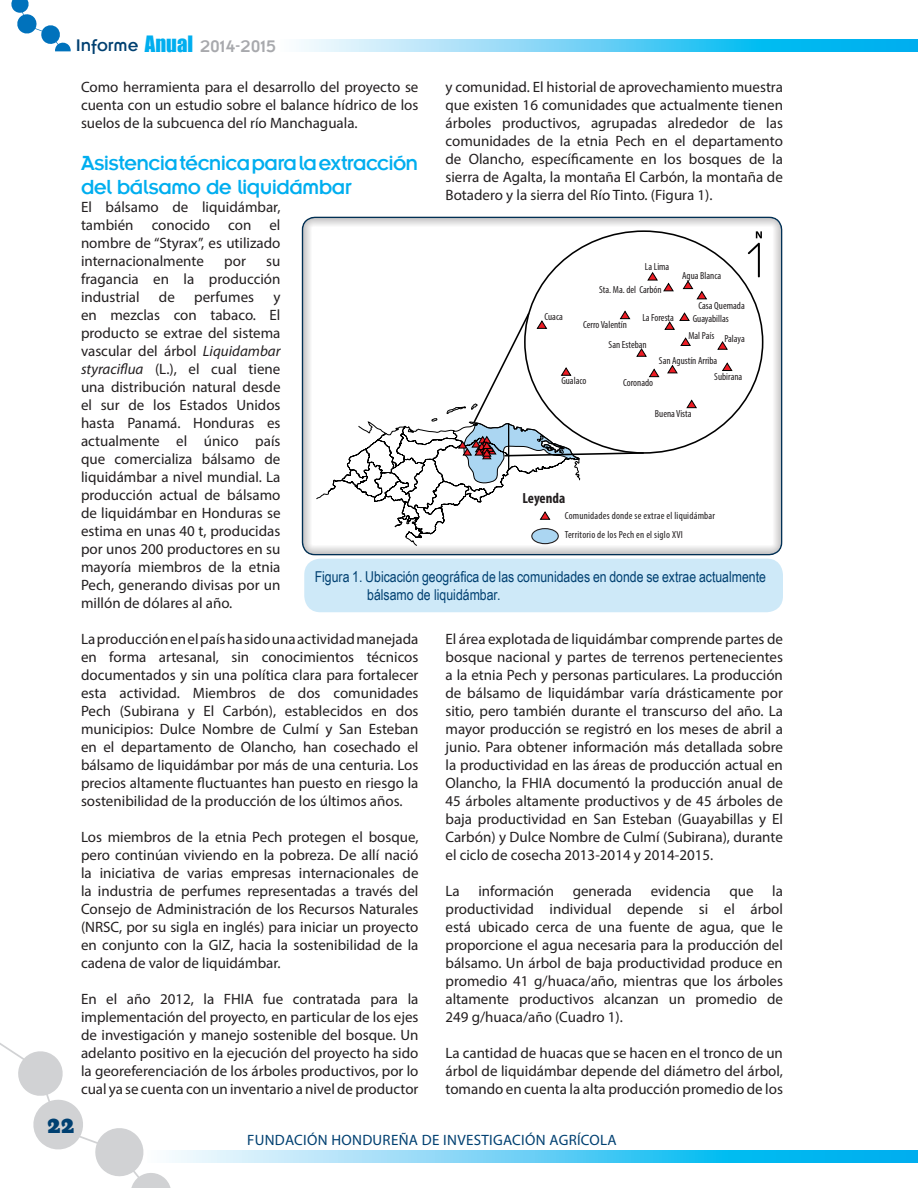
<style>
.page{position:relative;width:918px;height:1188px;background:#fff}
.page>*{position:absolute;margin:0;border:0;box-sizing:border-box;transform-origin:0 0}
.cuerpo{font:21px/24px "Emblem";letter-spacing:-.03em;color:#00aeef}
.t1{font:21px "Bevan";color:#004071}
.t2{font:17.25px "Emblem";color:#a8a9ad}
.cuerpo-2{font:15px/18px "Myriad Pro";color:#231f20;text-align:justify}
.Pie_de_Fotos{font:15px/18px "Arial Narrow";color:#004071}
.t3{font:15px "Myriad Pro";letter-spacing:.02em;color:#004071}
.Bullet_Circulo_Verde{font:700 condensed 14.7px "Myriad Pro";letter-spacing:-.005em;color:#231f20}
.Bullet_Circulo_Verde-2{font:condensed 10.35px "Myriad Pro";color:#231f20}
.Bullet_Circulo_Verde-3{font:condensed 10.35px "Myriad Pro";letter-spacing:.02em;color:#231f20}
.s1{color:#004071}
.s2{font-family:"Impact";font-size:20.7px;color:#00aeef}
.s3{font-style:italic}
</style>
<div class="page">
<svg style="left:183px;top:1151px;width:734px;height:11px;background:#61cff5"></svg>
<svg style="left:0;top:1043px;width:183px;height:145px"></svg>
<svg style="left:299px;top:40px;width:618px;height:11px;background:#64cff5"></svg>
<svg style="left:11px;top:0;width:60px;height:51px"></svg>
<div style="left:300px;top:214px;width:483px;height:342px;background:#231f20;opacity:.5"></div>
<div style="left:304px;top:559px;width:479px;height:53px;background:#cee9f8;border-radius:16px"></div>
<svg style="left:748px;top:231px;width:14px;height:46px"></svg>
<svg style="left:722px;top:362px;width:11px;height:10px"></svg>
<svg style="left:717px;top:341px;width:11px;height:9px"></svg>
<svg style="left:682px;top:280px;width:26px;height:20px"></svg>
<svg style="left:647px;top:271px;width:27px;height:21px"></svg>
<svg style="left:315px;top:310px;width:383px;height:237px"></svg>
<div style="left:532px;top:529px;width:26px;height:15px;background:#abd6f2;border-radius:50%"></div>
<div style="left:531px;top:528px;width:28px;height:16px;border:1px solid #231f20;border-radius:50%"></div>
<p class="t2" style="left:76px;top:37px;width:202px"><span class="s1">Informe</span> <span class="s2">Anual</span> 2014-2015</p>
<p class="cuerpo-2" style="left:81px;top:78px;width:339px">Como herramienta para el desarrollo del proyecto se cuenta con un estudio sobre el balance hídrico de los suelos de la subcuenca del río Manchaguala.</p>
<p class="cuerpo" style="left:81px;top:151px;width:339px">Asistencia técnica para la extracción del bálsamo de liquidámbar</p>
<p class="cuerpo-2" style="left:81px;top:198px;width:201px">El bálsamo de liquidámbar, también conocido con el nombre de “Styrax”, es utilizado internacionalmente</p>
<p class="cuerpo-2" style="left:446px;top:78px;width:339px">y comunidad. El historial de aprovechamiento muestra que existen 16 comunidades que actualmente tienen árboles productivos, agrupadas alrededor de las comunidades de la etnia Pech en el departamento de Olancho, específicamente en los bosques de la sierra de Agalta, la montaña El Carbón, la montaña de Botadero y la sierra del Río Tinto. (Figura 1).</p>
<p class="cuerpo-2" style="left:81px;top:252px;width:201px;text-indent:185px">su fragancia en la producción industrial</p>
<p class="cuerpo-2" style="left:224px;top:252px;width:23px">por</p>
<p class="Bullet_Circulo_Verde-2" style="left:645px;top:261px;width:26px">La Lima</p>
<p class="Bullet_Circulo_Verde-2" style="left:682px;top:269px;width:41px">Agua Blanca</p>
<p class="Bullet_Circulo_Verde-2" style="left:699px;top:299px;width:48px">Casa Quemada</p>
<p class="Bullet_Circulo_Verde-2" style="left:599px;top:283px;width:64px">Sta. Ma. del Carbón</p>
<p class="cuerpo-2" style="left:159px;top:288px;width:17px">de</p>
<p class="cuerpo-2" style="left:194px;top:288px;width:62px">perfumes</p>
<p class="cuerpo-2" style="left:81px;top:288px;width:201px;text-indent:192px">y en mezclas con tabaco. El producto se extrae del sistema vascular del árbol <span class="s3">Liquidambar styraciflua</span> (L.), el cual tiene una distribución natural desde el sur de los Estados Unidos hasta Panamá. Honduras es actualmente el único país que comercializa bálsamo de liquidámbar a nivel mundial. La producción actual de bálsamo de liquidámbar en Honduras se estima en unas 40 t, producidas por unos 200 productores en su mayoría miembros de la etnia Pech, generando divisas por un millón de dólares al año.</p>
<p class="cuerpo-2" style="left:81px;top:630px;width:339px">La producción en el país ha sido una actividad manejada en forma artesanal, sin conocimientos técnicos documentados y sin una política clara para fortalecer esta actividad. Miembros de dos comunidades Pech (Subirana y El Carbón), establecidos en dos municipios: Dulce Nombre de Culmí y San Esteban en el departamento de Olancho, han cosechado el bálsamo de liquidámbar por más de una centuria. Los precios altamente fluctuantes han puesto en riesgo la sostenibilidad de la producción de los últimos años.</p>
<p class="cuerpo-2" style="left:81px;top:828px;width:339px">Los miembros de la etnia Pech protegen el bosque, pero continúan viviendo en la pobreza. De allí nació la iniciativa de varias empresas internacionales de la industria de perfumes representadas a través del Consejo de Administración de los Recursos Naturales (NRSC, por su sigla en inglés) para iniciar un proyecto en conjunto con la GIZ, hacia la sostenibilidad de la cadena de valor de liquidámbar.</p>
<p class="cuerpo-2" style="left:81px;top:990px;width:339px">En el año 2012, la FHIA fue contratada para la implementación del proyecto, en particular de los ejes de investigación y manejo sostenible del bosque. Un adelanto positivo en la ejecución del proyecto ha sido la georeferenciación de los árboles productivos, por lo cual ya se cuenta con un inventario a nivel de productor</p>
<p class="Bullet_Circulo_Verde-2" style="left:545px;top:311px;width:20px">Cuaca</p>
<p class="Bullet_Circulo_Verde-2" style="left:642px;top:311px;width:33px">La Foresta</p>
<p class="Bullet_Circulo_Verde-2" style="left:693px;top:313px;width:38px">Guayabillas</p>
<p class="Bullet_Circulo_Verde-2" style="left:609px;top:338px;width:40px">San Esteban</p>
<p class="Bullet_Circulo_Verde-2" style="left:583px;top:318px;width:45px">Cerro Valentín</p>
<p class="Bullet_Circulo_Verde-2" style="left:688px;top:329px;width:27px">Mal País</p>
<p class="Bullet_Circulo_Verde-2" style="left:724px;top:332px;width:22px">Palaya</p>
<p class="Bullet_Circulo_Verde-2" style="left:659px;top:354px;width:60px">San Agustín Arriba</p>
<p class="Bullet_Circulo_Verde-2" style="left:714px;top:371px;width:30px">Subirana</p>
<p class="Bullet_Circulo_Verde-2" style="left:561px;top:375px;width:27px">Gualaco</p>
<p class="Bullet_Circulo_Verde-2" style="left:623px;top:376px;width:31px">Coronado</p>
<p class="Bullet_Circulo_Verde-2" style="left:655px;top:407px;width:38px">Buena Vista</p>
<p class="Bullet_Circulo_Verde" style="left:522px;top:489px;width:44px">Leyenda</p>
<p class="Bullet_Circulo_Verde-3" style="left:565px;top:509px;width:152px">Comunidades donde se extrae el liquidámbar</p>
<p class="Bullet_Circulo_Verde-3" style="left:565px;top:529px;width:120px">Territorio de los Pech en el siglo XVI</p>
<p class="Pie_de_Fotos" style="left:367px;top:568px;width:400px;text-indent:-52px">Figura 1. Ubicación geográfica de las comunidades en donde se extrae actualmente bálsamo de liquidámbar.</p>
<p class="cuerpo-2" style="left:446px;top:630px;width:339px">El área explotada de liquidámbar comprende partes de bosque nacional y partes de terrenos pertenecientes a la etnia Pech y personas particulares. La producción de bálsamo de liquidámbar varía drásticamente por sitio, pero también durante el transcurso del año. La mayor producción se registró en los meses de abril a junio. Para obtener información más detallada sobre la productividad en las áreas de producción actual en Olancho, la FHIA documentó la producción anual de 45 árboles altamente productivos y de 45 árboles de baja productividad en San Esteban (Guayabillas y El Carbón) y Dulce Nombre de Culmí (Subirana), durante el ciclo de cosecha 2013-2014 y 2014-2015.</p>
<p class="cuerpo-2" style="left:446px;top:882px;width:339px">La información generada evidencia que la productividad individual depende si el árbol está ubicado cerca de una fuente de agua, que le proporcione el agua necesaria para la producción del bálsamo. Un árbol de baja productividad produce en promedio 41 g/huaca/año, mientras que los árboles altamente productivos alcanzan un promedio de 249 g/huaca/año (Cuadro 1).</p>
<p class="cuerpo-2" style="left:446px;top:1044px;width:339px">La cantidad de huacas que se hacen en el tronco de un árbol de liquidámbar depende del diámetro del árbol, tomando en cuenta la alta producción promedio de los</p>
<h1 class="t1" style="left:47px;top:1108px;width:29px">22</h1>
<p class="t3" style="left:247px;top:1131px;width:371px">FUNDACIÓN HONDUREÑA DE INVESTIGACIÓN AGRÍCOLA</p>
</div>
